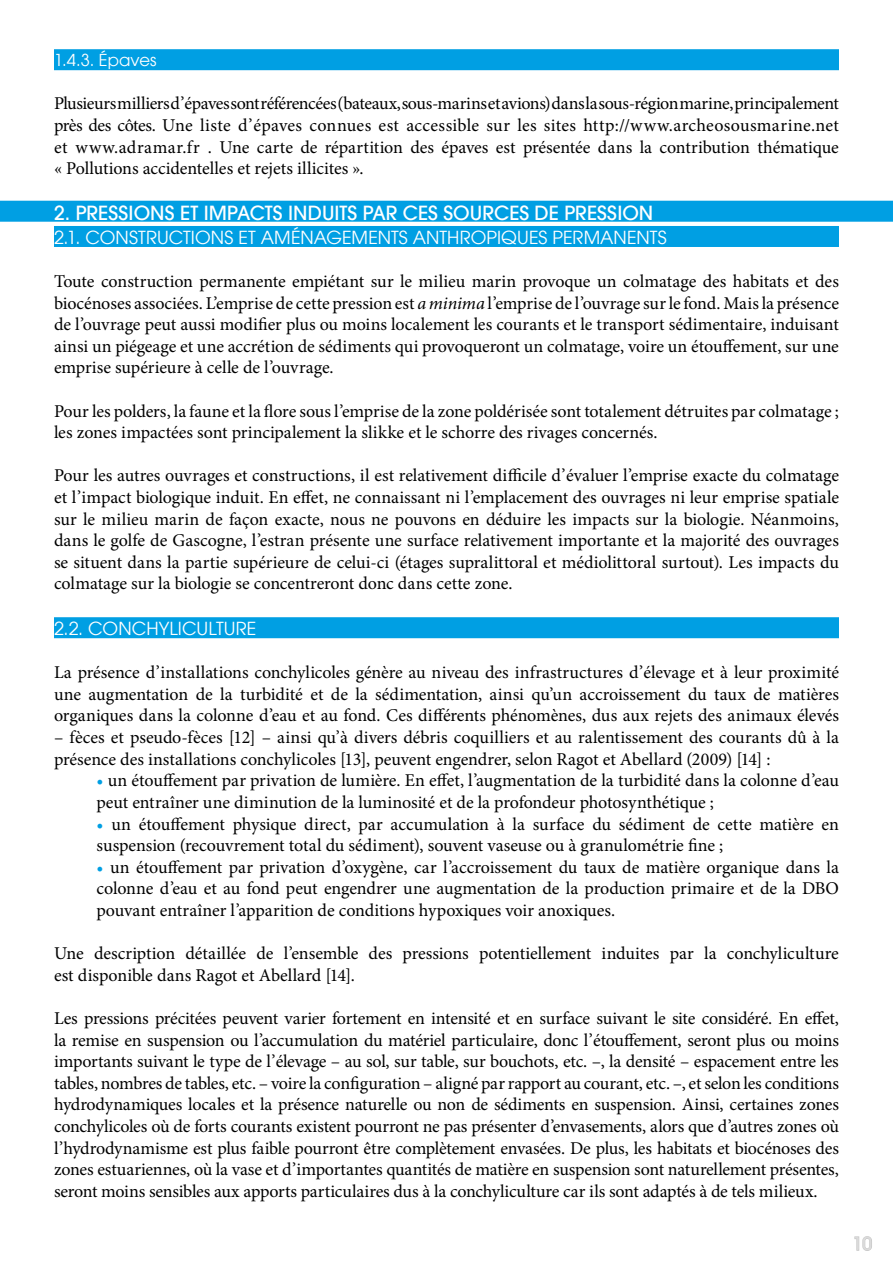
<style>
.page{position:relative;width:893px;height:1263px;background:#fff}
.page>*{position:absolute;margin:0;border:0;box-sizing:border-box;transform-origin:0 0}
.t1{font:500 19.5px "Avant Garde LT";letter-spacing:.005em;color:#fff}
.t2{font:18px/21.6px "Minion Pro";letter-spacing:-.005em;color:#000;text-align:justify}
.t3{font:18px "Avant Garde LT";color:#fff}
.t4{font:500 18px "Avant Garde LT";color:#dadada}
.t5{font:16.5px "Avant Garde LT";letter-spacing:.005em;color:#fff}
.s1{font-style:italic}
.s2{color:#009fe3}
</style>
<div class="page">
<svg style="left:854px;top:1236px;width:18px;height:15px"></svg>
<div style="left:54px;top:49px;width:785px;height:21px;background:#009fe3"></div>
<div style="left:0;top:201px;width:893px;height:21px;background:#009fe3"></div>
<div style="left:54px;top:226px;width:785px;height:21px;background:#009fe3"></div>
<div style="left:54px;top:617px;width:785px;height:21px;background:#009fe3"></div>
<p class="t5" style="left:54px;top:50px;width:104px">1.4.3. Épaves</p>
<p class="t2" style="left:54px;top:93px;width:786px">Plusieurs milliers d’épaves sont référencées (bateaux, sous-marins et avions) dans la sous-région marine, principalement près des côtes. Une liste d’épaves connues est accessible sur les sites http://www.archeosousmarine.net et www.adramar.fr . Une carte de répartition des épaves est présentée dans la contribution thématique « Pollutions accidentelles et rejets illicites ».</p>
<p class="t1" style="left:54px;top:201px;width:601px">2. PRESSIONS ET IMPACTS INDUITS PAR CES SOURCES DE PRESSION</p>
<p class="t3" style="left:54px;top:227px;width:614px">2.1. CONSTRUCTIONS ET AMÉNAGEMENTS ANTHROPIQUES PERMANENTS</p>
<p class="t2" style="left:54px;top:271px;width:786px">Toute construction permanente empiétant sur le milieu marin provoque un colmatage des habitats et des biocénoses associées. L’emprise de cette pression est <span class="s1">a minima</span> l’emprise de l’ouvrage sur le fond. Mais la présence de l’ouvrage peut aussi modifier plus ou moins localement les courants et le transport sédimentaire, induisant ainsi un piégeage et une accrétion de sédiments qui provoqueront un colmatage, voire un étouffement, sur une emprise supérieure à celle de l’ouvrage.</p>
<p class="t2" style="left:54px;top:400px;width:786px">Pour les polders, la faune et la flore sous l’emprise de la zone poldérisée sont totalement détruites par colmatage ; les zones impactées sont principalement la slikke et le schorre des rivages concernés.</p>
<p class="t2" style="left:54px;top:465px;width:786px">Pour les autres ouvrages et constructions, il est relativement difficile d’évaluer l’emprise exacte du colmatage et l’impact biologique induit. En effet, ne connaissant ni l’emplacement des ouvrages ni leur emprise spatiale sur le milieu marin de façon exacte, nous ne pouvons en déduire les impacts sur la biologie. Néanmoins, dans le golfe de Gascogne, l’estran présente une surface relativement importante et la majorité des ouvrages se situent dans la partie supérieure de celui-ci (étages supralittoral et médiolittoral surtout). Les impacts du colmatage sur la biologie se concentreront donc dans cette zone.</p>
<p class="t3" style="left:54px;top:618px;width:204px">2.2. CONCHYLICULTURE</p>
<p class="t2" style="left:54px;top:662px;width:787px">La présence d’installations conchylicoles génère au niveau des infrastructures d’élevage et à leur proximité une augmentation de la turbidité et de la sédimentation, ainsi qu’un accroissement du taux de matières organiques dans la colonne d’eau et au fond. Ces différents phénomènes, dus aux rejets des animaux élevés</p>
<p class="t2" style="left:54px;top:727px;width:786px">– fèces et pseudo-fèces [12] – ainsi qu’à divers débris coquilliers et au ralentissement des courants dû à la présence des installations conchylicoles [13], peuvent engendrer, selon Ragot et Abellard (2009) [14] :</p>
<p class="t2" style="left:97px;top:770px;width:744px"><span class="s2">•</span> un étouffement par privation de lumière. En effet, l’augmentation de la turbidité dans la colonne d’eau peut entraîner une diminution de la luminosité et de la profondeur photosynthétique ;</p>
<p class="t2" style="left:97px;top:813px;width:744px"><span class="s2">•</span> un étouffement physique direct, par accumulation à la surface du sédiment de cette matière en suspension (recouvrement total du sédiment), souvent vaseuse ou à granulométrie fine ;</p>
<p class="t2" style="left:97px;top:856px;width:744px"><span class="s2">•</span> un étouffement par privation d’oxygène, car l’accroissement du taux de matière organique dans la colonne d’eau et au fond peut engendrer une augmentation de la production primaire et de la DBO pouvant entraîner l’apparition de conditions hypoxiques voir anoxiques.</p>
<p class="t2" style="left:54px;top:943px;width:786px">Une description détaillée de l’ensemble des pressions potentiellement induites par la conchyliculture est disponible dans Ragot et Abellard [14].</p>
<p class="t2" style="left:54px;top:1007px;width:787px">Les pressions précitées peuvent varier fortement en intensité et en surface suivant le site considéré. En effet, la remise en suspension ou l’accumulation du matériel particulaire, donc l’étouffement, seront plus ou moins importants suivant le type de l’élevage – au sol, sur table, sur bouchots, etc. –, la densité – espacement entre les tables, nombres de tables, etc. – voire la configuration – aligné par rapport au courant, etc. –, et selon les conditions hydrodynamiques locales et la présence naturelle ou non de sédiments en suspension. Ainsi, certaines zones conchylicoles où de forts courants existent pourront ne pas présenter d’envasements, alors que d’autres zones où l’hydrodynamisme est plus faible pourront être complètement envasées. De plus, les habitats et biocénoses des zones estuariennes, où la vase et d’importantes quantités de matière en suspension sont naturellement présentes, seront moins sensibles aux apports particulaires dus à la conchyliculture car ils sont adaptés à de tels milieux.</p>
<p class="t4" style="left:852px;top:1232px;width:21px">10</p>
</div>
